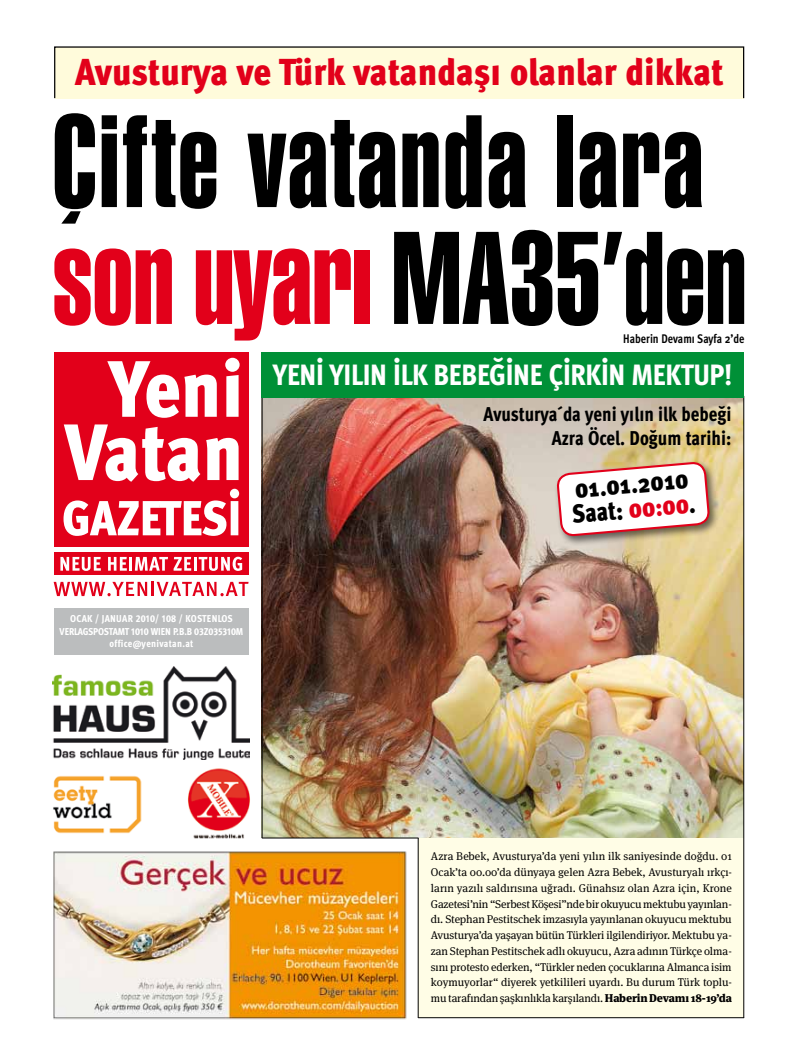
<style>
.page{position:relative;width:798px;height:1063px;background:#fff}
.page>*{position:absolute;margin:0;border:0;box-sizing:border-box;transform-origin:0 0}
.t1{font:127.88px "Swiss 911 BT Extra Compressed";color:#e2001a;scale:.94 1}
.t2{font:127.5px "Swiss 911 BT Extra Compressed";letter-spacing:.02em;color:#000;scale:.94 1}
.t3{font:900 37.5px "Meta Cond Pro";color:#e2001a}
.t4{font:800 29.38px "Meta Cond Pro";letter-spacing:-.01em;color:#fff}
.t5{font:900 26.12px/25px "Meta Cond Pro";color:#000;scale:.95 1}
.t6{font:800 20px/23.8px "Meta Cond Pro";color:#000;text-align:right;scale:.95 1}
.t7{font:700 12.5px "Meta Cond Pro";color:#000;scale:.94 1}
.t8{font:11.25px/15.8px "Meta Serif Pro";letter-spacing:-.015em;color:#000;text-align:justify}
.t9{font:800 10px/12.5px "Meta Cond Pro";letter-spacing:-.005em;color:#fff;text-align:center}
.s1{color:#000}
.s2{color:#e2001a}
.s3{font-weight:900}
</style>
<div class="page">
<img style="left:187px;top:768px;width:63px;height:71px">
<img style="left:53px;top:851px;width:354px;height:169px">
<div style="left:418px;top:827px;width:325px;height:191px;background:#fffde6"></div>
<img style="left:53px;top:776px;width:89px;height:58px">
<div style="left:55px;top:47px;width:688px;height:51px;background:#fffbdb"></div>
<img style="left:263px;top:397px;width:480px;height:441px">
<div style="left:54px;top:608px;width:195px;height:47px;background:#bbbdbe"></div>
<hr style="left:743px;top:396px;width:1px;height:622px;background:#000">
<hr style="left:262px;top:355px;width:1px;height:483px;background:#000">
<div style="left:261px;top:352px;width:482px;height:45px;background:#009037"></div>
<hr style="left:417px;top:838px;width:1px;height:180px;background:#000">
<hr style="left:418px;top:1017px;width:325px;height:1px;background:#000">
<div style="left:54px;top:352px;width:194px;height:194px;background:#e2001a"></div>
<svg style="left:107px;top:361px;width:110px;height:57px"></svg>
<svg style="left:225px;top:358px;width:14px;height:59px"></svg>
<svg style="left:64px;top:424px;width:136px;height:58px"></svg>
<svg style="left:206px;top:438px;width:32px;height:42px"></svg>
<svg style="left:63px;top:489px;width:176px;height:47px"></svg>
<svg style="left:54px;top:582px;width:194px;height:14px"></svg>
<div style="left:54px;top:553px;width:194px;height:22px;background:#e2001a"></div>
<svg style="left:60px;top:557px;width:41px;height:14px"></svg>
<svg style="left:108px;top:557px;width:19px;height:14px"></svg>
<hr style="left:129px;top:557px;width:3px;height:14px;background:#fff">
<svg style="left:135px;top:557px;width:56px;height:14px"></svg>
<hr style="left:193px;top:557px;width:3px;height:14px;background:#fff">
<svg style="left:199px;top:557px;width:43px;height:14px"></svg>
<img style="left:52px;top:666px;width:197px;height:93px">
<hr style="left:262px;top:838px;width:156px;height:1px;background:#000">
<div style="left:553px;top:459px;width:166px;height:87px;background:#000;opacity:.55"></div>
<svg style="left:556px;top:462px;width:153px;height:109px"></svg>
<h3 class="t3" style="left:75px;top:48px;width:650px">Avusturya ve Türk vatandaşı olanlar dikkat</h3>
<h2 class="t2" style="left:52px;top:90px;width:693px">Çifte vatandaşlara</h2>
<h1 class="t1" style="left:52px;top:207px;width:739px">son uyarı <span class="s1">MA35’den</span></h1>
<p class="t7" style="left:623px;top:331px;width:130px">Haberin Devamı Sayfa 2’de</p>
<h3 class="t4" style="left:273px;top:356px;width:82px">YEN İ YILIN</h3>
<h3 class="t4" style="left:393px;top:356px;width:55px">İLK BEBE</h3>
<h3 class="t4" style="left:489px;top:356px;width:159px">ĞİNE ÇİRKİN MEKTUP</h3>
<h3 class="t4" style="left:723px;top:356px;width:10px">!</h3>
<p class="t9" style="left:60px;top:613px;width:184px">ocak / januar 2010/ 108 / Kostenlos<br>Verlagspostamt 1010 Wien P.b.b 03Z035310M office@yenivatan.at</p>
<h3 class="t6" style="left:483px;top:403px;width:262px">Avusturya´da yeni yılın ilk bebeği<br>Azra Öcel. Doğum tarihi:</h3>
<h3 class="t5" style="left:568px;top:478px;width:132px;rotate:-5deg">01.01.2010<br>Saat: <span class="s2">00:00</span>.</h3>
<p class="t8" style="left:431px;top:848px;width:302px">Azra Bebek, Avusturya’da yeni yılın ilk saniyesinde doğdu. 01<br>Ocak’ta 00.00’da dünyaya gelen Azra Bebek, Avusturyalı ırkçı&shy;ların yazılı saldırısına uğradı. Günahsız olan Azra için, Krone Gazetesi’nin “Serbest Köşesi”nde bir okuyucu mektubu yayınlan&shy;dı. Stephan Pestitschek imzasıyla yayınlanan okuyucu mektubu Avusturya’da yaşayan bütün Türkleri ilgilendiriyor. Mektubu ya&shy;zan Stephan Pestitschek adlı okuyucu, Azra adının Türkçe olma&shy;sını protesto ederken, “Türkler neden çocuklarına Almanca isim koymuyorlar“ diyerek yetkilileri uyardı. Bu durum Türk toplu&shy;mu tarafından şaşkınlıkla karşılandı. <span class="s3">Haberin Devamı 18-19’da</span></p>
</div>
